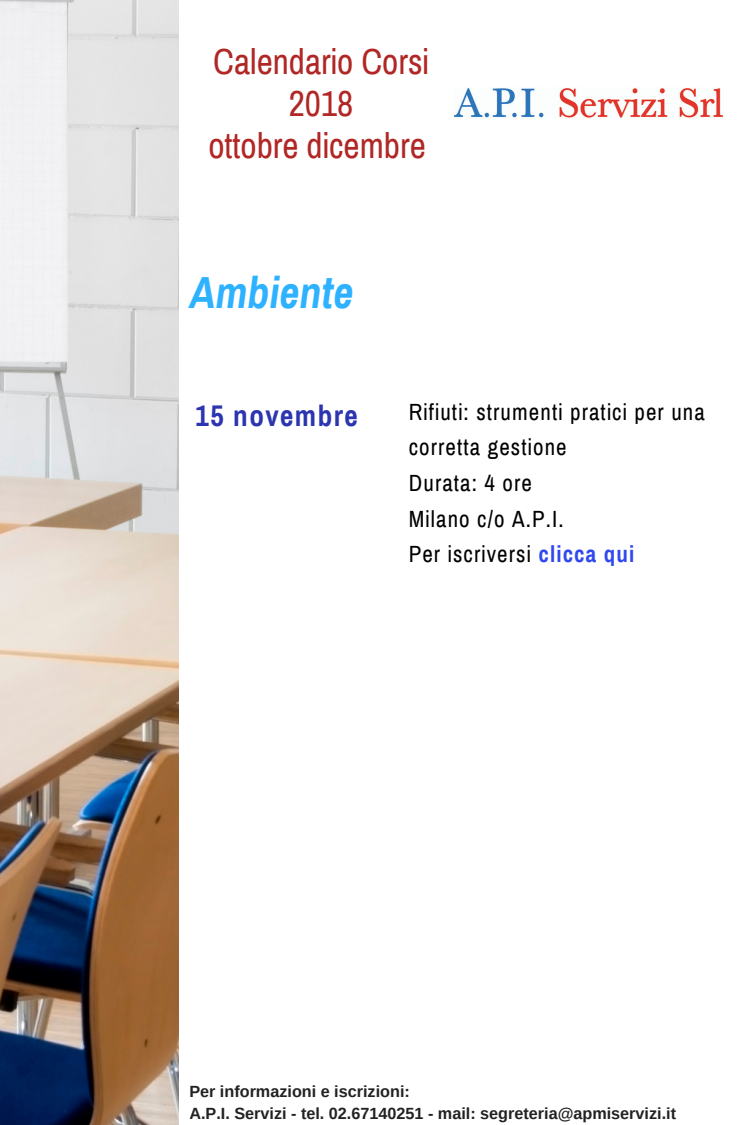
<style>
.page{position:relative;width:750px;height:1125px;background:#fff}
.page>*{position:absolute;margin:0;border:0;box-sizing:border-box;transform-origin:0 0}
.t1{font:italic 700 44px "Archivo Narrow";color:#2eb2ff}
.t2{font:35.38px/42.2px "Archivo Narrow";color:#b02725;text-align:center}
.t3{font:700 29.25px "Archivo Narrow";letter-spacing:.05em;color:#2c35b0}
.t4{font:22.88px/35.6px "Archivo Narrow";letter-spacing:.05em;color:#000}
.t5{font:700 16.25px/22.5px "Arimo";color:#222}
.s1{font-weight:700;color:#3048ee}
</style>
<div class="page">
<img style="left:0;top:0;width:178px;height:1125px">
<img style="left:454px;top:87px;width:270px;height:31px">
<h2 class="t2" style="left:208px;top:41px;width:222px">Calendario Corsi<br>2018<br>ottobre dicembre</h2>
<h1 class="t1" style="left:189px;top:270px;width:166px">Ambiente</h1>
<p class="t3" style="left:196px;top:400px;width:164px">15 novembre</p>
<p class="t4" style="left:409px;top:394px;width:298px">Rifiuti: strumenti pratici per una corretta gestione<br>Durata: 4 ore<br>Milano c/o A.P.I.<br>Per iscriversi <span class="s1">clicca qui</span></p>
<p class="t5" style="left:189px;top:1080px;width:488px">Per informazioni e iscrizioni:<br>A.P.I. Servizi - tel. 02.67140251 - mail: segreteria@apmiservizi.it</p>
</div>
